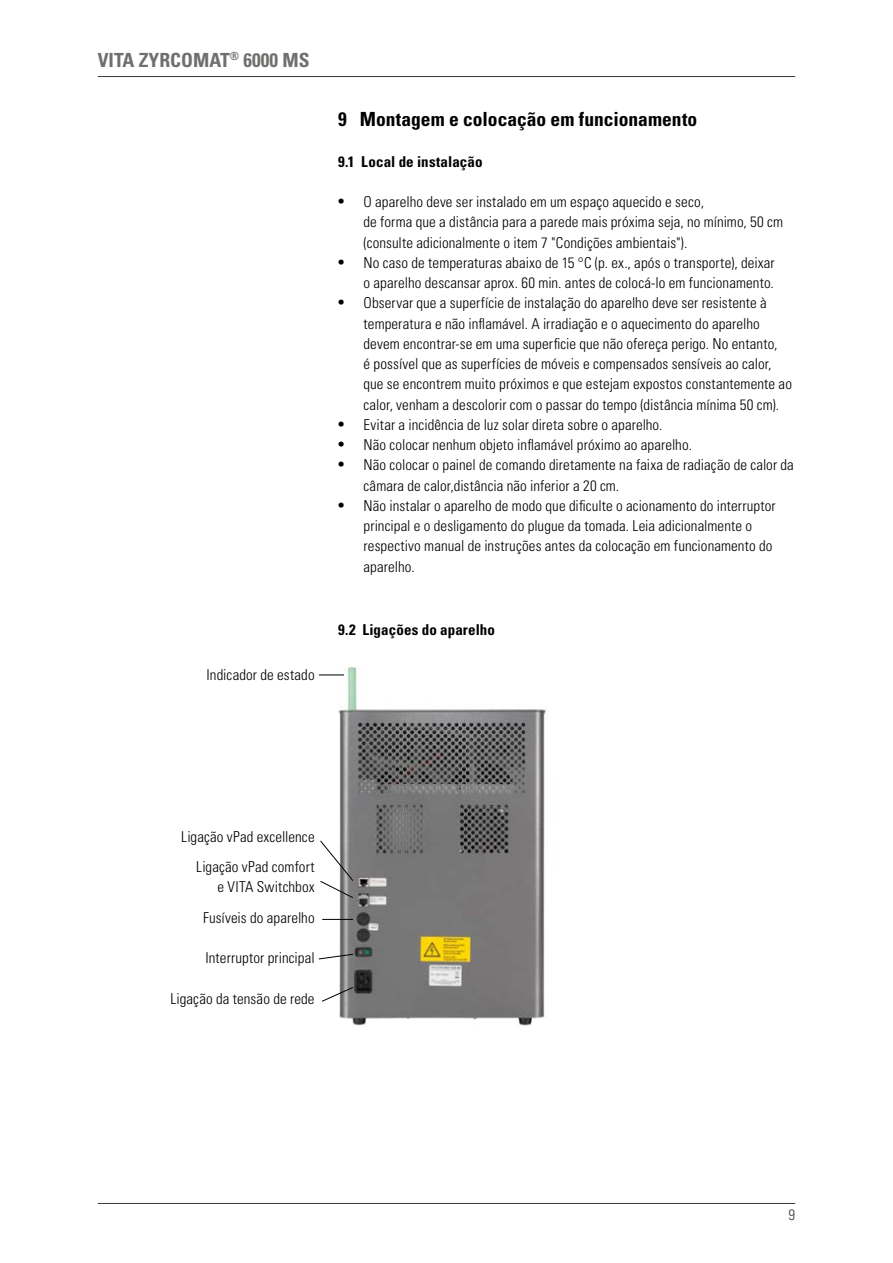
<style>
.page{position:relative;width:893px;height:1263px;background:#fff}
.page>*{position:absolute;margin:0;border:0;box-sizing:border-box;transform-origin:0 0}
.t1{font:700 condensed 19.5px "Univers LT";color:#000}
.t2{font:700 condensed 19.5px "Univers LT";color:#6f6f6e}
.t3{font:300 condensed 15px/20.2px "Univers LT";letter-spacing:.005em;color:#000}
.t4{font:700 condensed 15px "Univers LT";letter-spacing:.01em;color:#000}
.t5{font:300 condensed 15px "Univers LT";color:#3b3b3a}
.s1{font-family:"Times";font-weight:400;font-stretch:normal;font-size:18px}
</style>
<div class="page">
<hr style="left:98px;top:1203px;width:697px;height:1px;background:#3b3b3a">
<hr style="left:98px;top:76px;width:697px;height:1px;background:#3b3b3a">
<img style="left:338px;top:666px;width:208px;height:360px">
<svg style="left:319px;top:675px;width:25px;height:1px"></svg>
<svg style="left:320px;top:840px;width:34px;height:58px"></svg>
<hr style="left:322px;top:919px;width:31px;height:1px;background:#000">
<svg style="left:322px;top:987px;width:32px;height:15px"></svg>
<svg style="left:318px;top:954px;width:35px;height:5px"></svg>
<h1 class="t2" style="left:98px;top:48px;width:213px">VITA ZYRCOMAT<sup>®</sup> 6000 MS</h1>
<p class="t3" style="left:207px;top:664px;width:110px">Indicador de estado</p>
<h1 class="t1" style="left:338px;top:107px;width:361px">9 Montagem e colocação em funcionamento</h1>
<p class="t4" style="left:338px;top:152px;width:146px">9.1 Local de instalação</p>
<p class="t3" style="left:364px;top:192px;width:421px;text-indent:-26px"><span class="s1">•</span> O aparelho deve ser instalado em um espaço aquecido e seco,<br>de forma que a distância para a parede mais próxima seja, no mínimo, 50 cm (consulte adicionalmente o item 7 "Condições ambientais").</p>
<p class="t3" style="left:338px;top:252px;width:438px;text-align:right"><span class="s1">•</span> No caso de temperaturas abaixo de 15 °C (p. ex., após o transporte), deixar o aparelho descansar aprox. 60 min. antes de colocá-lo em funcionamento.</p>
<p class="t3" style="left:364px;top:293px;width:430px;text-indent:-26px"><span class="s1">•</span> Observar que a superfície de instalação do aparelho deve ser resistente à temperatura e não inflamável. A irradiação e o aquecimento do aparelho devem encontrar-se em uma superficie que não ofereça perigo. No entanto,<br>é possível que as superfícies de móveis e compensados sensíveis ao calor, que se encontrem muito próximos e que estejam expostos constantemente ao calor, venham a descolorir com o passar do tempo (distância mínima 50 cm).</p>
<p class="t3" style="left:338px;top:414px;width:326px"><span class="s1">•</span> Evitar a incidência de luz solar direta sobre o aparelho.</p>
<p class="t3" style="left:338px;top:435px;width:355px"><span class="s1">•</span> Não colocar nenhum objeto inflamável próximo ao aparelho.</p>
<p class="t3" style="left:364px;top:455px;width:432px;text-indent:-26px"><span class="s1">•</span> Não colocar o painel de comando diretamente na faixa de radiação de calor da câmara de calor,distância não inferior a 20 cm.</p>
<p class="t3" style="left:364px;top:495px;width:414px;text-indent:-26px"><span class="s1">•</span> Não instalar o aparelho de modo que dificulte o acionamento do interruptor principal e o desligamento do plugue da tomada. Leia adicionalmente o respectivo manual de instruções antes da colocação em funcionamento do aparelho.</p>
<p class="t4" style="left:338px;top:620px;width:159px">9.2 Ligações do aparelho</p>
<p class="t3" style="left:181px;top:821px;width:135px;line-height:30.3px;text-align:right">Ligação vPad excellence<br>Ligação vPad comfort</p>
<p class="t3" style="left:203px;top:872px;width:113px;line-height:30.3px;text-align:right">e VITA Switchbox<br>Fusíveis do aparelho</p>
<p class="t3" style="left:205px;top:948px;width:111px">Interruptor principal</p>
<p class="t3" style="left:170px;top:988px;width:146px">Ligação da tensão de rede</p>
<p class="t5" style="left:788px;top:1206px;width:8px">9</p>
</div>
